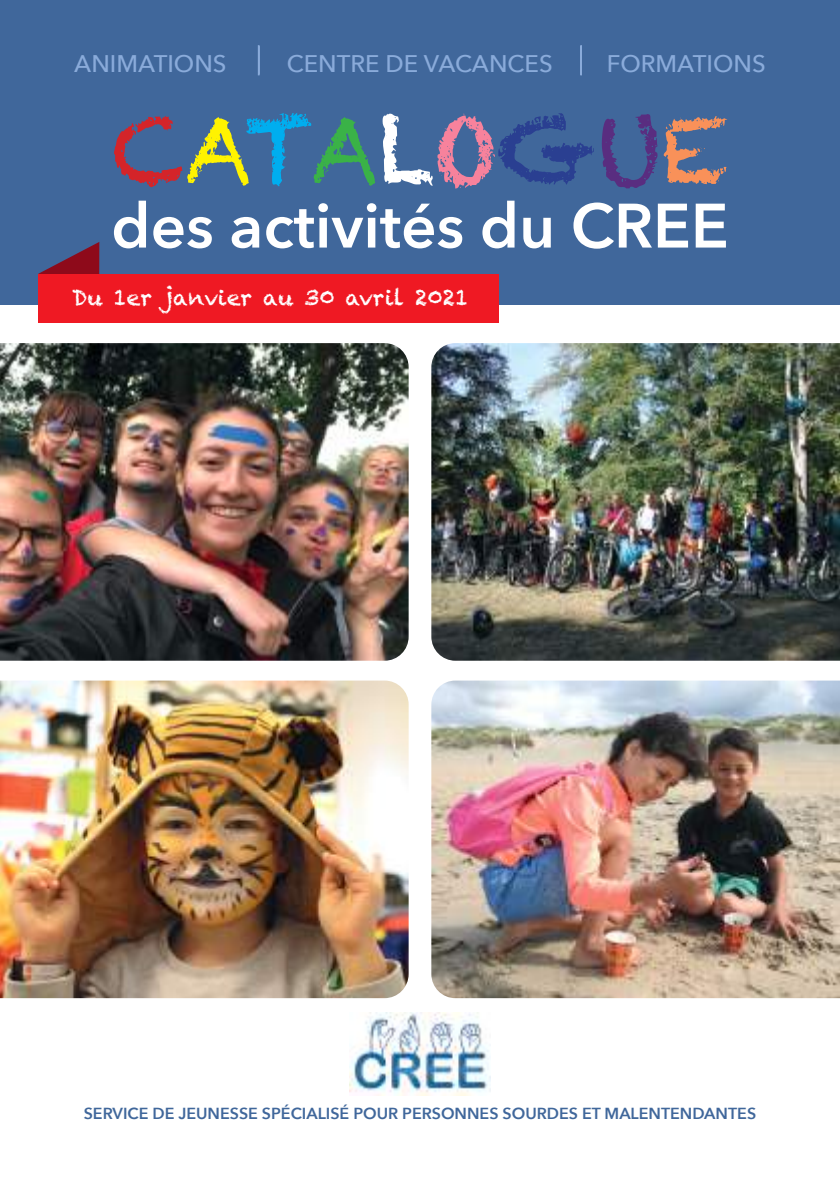
<style>
.page{position:relative;width:840px;height:1191px;background:#fff}
.page>*{position:absolute;margin:0;border:0;box-sizing:border-box;transform-origin:0 0}
.t1{font:90px "Chalkduster";color:#d42429}
.t2{font:600 62px "Avenir Next";color:#fff}
.t3{font:500 24px "Avenir Next";color:#8aabda}
.t4{font:22px "Chalkduster";color:#fff}
.t5{font:600 16px "Avenir Next";color:#40679b}
.s1{color:#fff300}
.s2{color:#00aeef}
.s3{color:#3ab247}
.s4{color:#fff}
.s5{color:#f7829c}
.s6{color:#2a3f91}
.s7{color:#592d80}
.s8{color:#f99159}
</style>
<div class="page">
<div style="left:0;top:0;width:839px;height:304px;background:#40679b"></div>
<div style="left:258px;top:45px;width:1px;height:30px;border:2px solid #8aabda"></div>
<div style="left:580px;top:45px;width:1px;height:30px;border:2px solid #8aabda"></div>
<svg style="left:38px;top:242px;width:61px;height:32px"></svg>
<div style="left:38px;top:274px;width:460px;height:48px;background:#ef1923"></div>
<img style="left:0;top:343px;width:408px;height:317px">
<img style="left:0;top:680px;width:408px;height:318px">
<img style="left:431px;top:343px;width:408px;height:317px">
<img style="left:431px;top:680px;width:408px;height:318px">
<img style="left:349px;top:1012px;width:141px;height:83px">
<h3 class="t3" style="left:74px;top:43px;width:154px">ANIMATIONS</h3>
<h3 class="t3" style="left:286px;top:43px;width:267px">CENTRE DE VACANCES</h3>
<h3 class="t3" style="left:606px;top:43px;width:160px">FORMATIONS</h3>
<h1 class="t1" style="left:112px;top:98px;width:617px">C<span class="s1">A</span><span class="s2">T</span><span class="s3">A</span><span class="s4">L</span><span class="s5">O</span><span class="s6">G</span><span class="s7">U</span><span class="s8">E</span></h1>
<h2 class="t2" style="left:111px;top:173px;width:618px">des activités du CREE</h2>
<h3 class="t4" style="left:72px;top:285px;width:397px">Du 1er janvier au 30 avril 2021</h3>
<p class="t5" style="left:84px;top:1099px;width:673px">SERVICE DE JEUNESSE SPÉCIALISÉ POUR PERSONNES SOURDES ET MALENTENDANTES</p>
</div>
